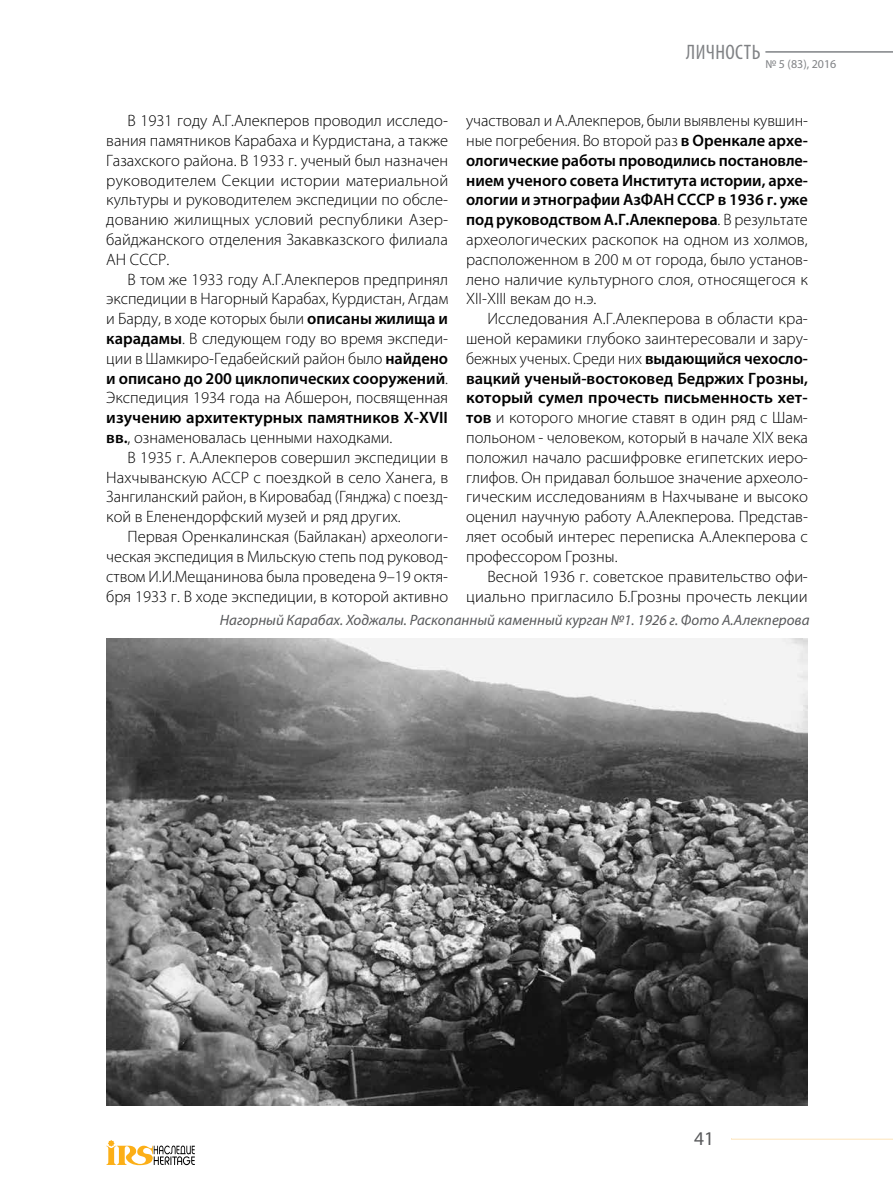
<style>
.page{position:relative;width:893px;height:1191px;background:#fff}
.page>*{position:absolute;margin:0;border:0;box-sizing:border-box;transform-origin:0 0}
.t1{font:condensed 21px "Myriad Pro";letter-spacing:.02em;color:#808285}
.t2{font:19.5px "Myriad Pro";color:#58595b}
.t3{font:300 16.5px/19.8px "Myriad Pro";color:#000;text-align:justify}
.t4{font:600 16.5px/19.8px "Myriad Pro";letter-spacing:.005em;color:#000}
.t5{font:italic 15px "Myriad Pro";color:#58595b}
.t6{font:12px "Myriad Pro";color:#808285}
.s1{font-weight:600}
.s2{font-weight:300}
</style>
<div class="page">
<svg style="left:106px;top:1140px;width:89px;height:25px"></svg>
<hr style="left:765px;top:51px;width:128px;height:2px;background:#808285">
<img style="left:106px;top:638px;width:702px;height:467px">
<p class="t3" style="left:106px;top:111px;width:343px;text-indent:21px">В 1931 году А.Г.Алекперов проводил исследо&shy;вания памятников Карабаха и Курдистана, а также Газахского района. В 1933 г. ученый был назначен руководителем Секции истории материальной культуры и руководителем экспедиции по обсле&shy;дованию жилищных условий республики Азер&shy;байджанского отделения Закавказского филиала АН СССР.</p>
<p class="t3" style="left:106px;top:269px;width:343px;text-indent:21px">В том же 1933 году А.Г.Алекперов предпринял экспедиции в Нагорный Карабах, Курдистан, Агдам и Барду, в ходе которых были <span class="s1">описаны жилища и карадамы</span>. В следующем году во время экспеди&shy;ции в Шамкиро-Гедабейский район было <span class="s1">найдено и описано до 200 циклопических сооружений</span>.<br>Экспедиция 1934 года на Абшерон, посвященная</p>
<p class="t4" style="left:106px;top:407px;width:343px">изучению архитектурных памятников Х-ХVII вв.<span class="s2">, ознаменовалась ценными находками.</span></p>
<p class="t3" style="left:106px;top:448px;width:343px;text-indent:21px">В 1935 г. А.Алекперов совершил экспедиции в Нахчыванскую АССР с поездкой в село Ханега, в Зангиланский район, в Кировабад (Гянджа) с поезд&shy;кой в Еленендорфский музей и ряд других.</p>
<p class="t3" style="left:106px;top:527px;width:343px;text-indent:21px">Первая Оренкалинская (Байлакан) археологи&shy;ческая экспедиция в Мильскую степь под руковод&shy;ством И.И.Мещанинова была проведена 9–19 октя&shy;бря 1933 г. В ходе экспедиции, в которой активно</p>
<p class="t1" style="left:686px;top:39px;width:76px">ЛИЧНОСТЬ</p>
<p class="t6" style="left:765px;top:56px;width:73px">№ 5 (83), 2016</p>
<p class="t3" style="left:466px;top:111px;width:343px">участвовал и А.Алекперов, были выявлены кувшин&shy;ные погребения. Во второй раз <span class="s1">в Оренкале архе&shy;ологические работы проводились постановле&shy;нием ученого совета Института истории, архе&shy;ологии и этнографии АзФАН СССР в 1936 г. уже под руководством А.Г.Алекперова</span>. В результате археологических раскопок на одном из холмов, расположенном в 200 м от города, было установ&shy;лено наличие культурного слоя, относящегося к XII-XIII векам до н.э.</p>
<p class="t3" style="left:466px;top:309px;width:343px;text-indent:21px">Исследования А.Г.Алекперова в области кра&shy;шеной керамики глубоко заинтересовали и зару&shy;бежных ученых. Среди них <span class="s1">выдающийся чехосло&shy;вацкий ученый-востоковед Бедржих Грозны, который сумел прочесть письменность хет&shy;тов</span> и которого многие ставят в один ряд с Шам&shy;польоном - человеком, который в начале XIX века положил начало расшифровке египетских иеро&shy;глифов. Он придавал большое значение археоло&shy;гическим исследованиям в Нахчыване и высоко оценил научную работу А.Алекперова. Представ&shy;ляет особый интерес переписка А.Алекперова с профессором Грозны.</p>
<p class="t3" style="left:466px;top:566px;width:343px;text-align:right">Весной 1936 г. советское правительство офи&shy;циально пригласило Б.Грозны прочесть лекции</p>
<p class="t5" style="left:220px;top:611px;width:591px">Нагорный Карабах. Ходжалы. Раскопанный каменный курган №1. 1926 г. Фото А.Алекперова</p>
<p class="t2" style="left:694px;top:1126px;width:22px">41</p>
</div>
